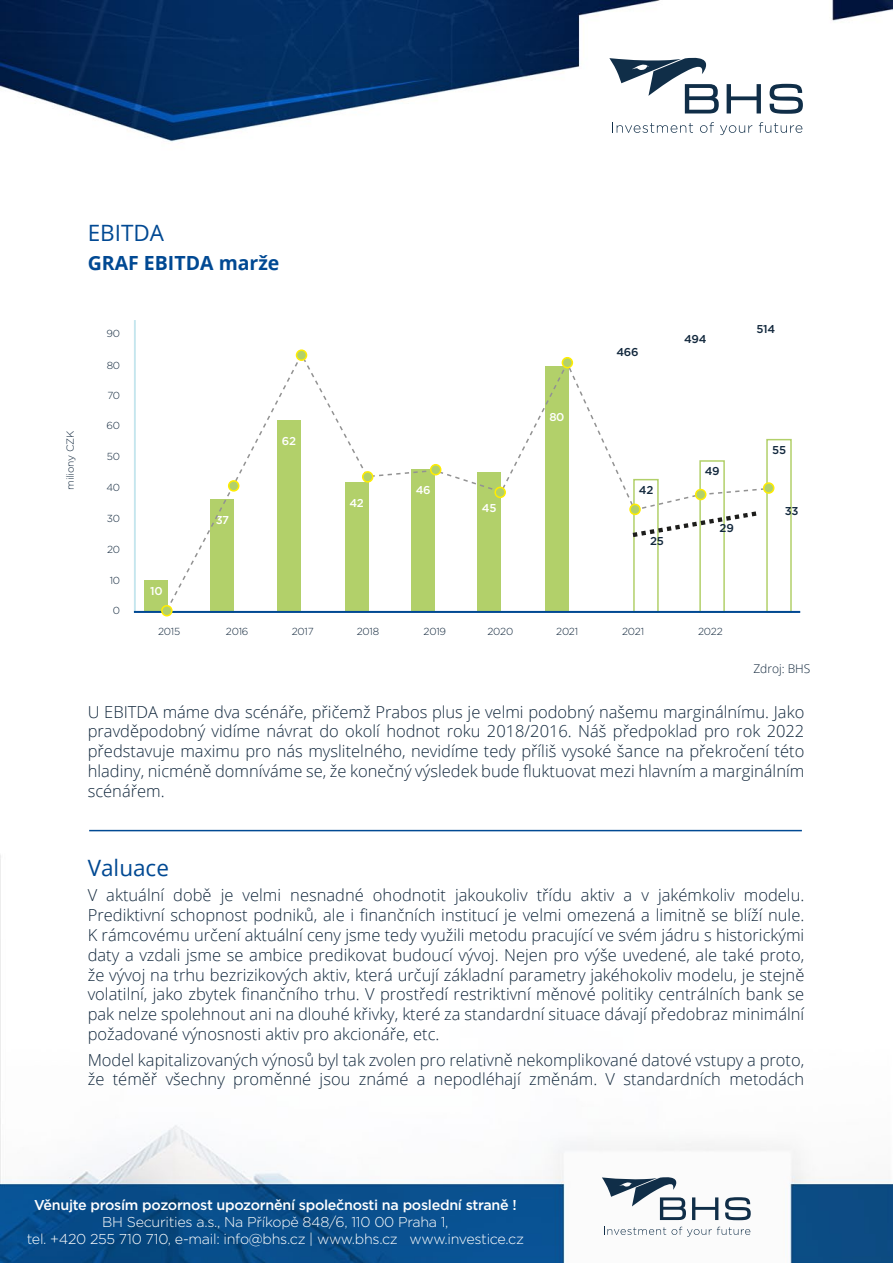
<style>
.page{position:relative;width:893px;height:1263px;background:#fff}
.page>*{position:absolute;margin:0;border:0;box-sizing:border-box;transform-origin:0 0}
.t1{font:22.5px "Open Sans";color:#014993}
.t2{font:700 19.5px "Open Sans";color:#014993}
.t3{font:300 16.5px/19.8px "Open Sans";color:#11273c;text-align:justify}
.t4{font:300 14.25px/17.1px "Gotham";letter-spacing:-.02em;color:#fff;text-align:center}
.t5{font:500 14.25px "Gotham";letter-spacing:-.02em;color:#fff}
.t6{font:300 12px "Open Sans";color:#11273c}
.t7{font:500 11.4px "Gotham";letter-spacing:-.02em;color:#11273c}
.t8{font:500 11.4px "Gotham";letter-spacing:-.02em;color:#fff}
.t9{font:300 10.2px "Gotham";letter-spacing:-.02em;color:#11273c}
</style>
<div class="page">
<img style="left:0;top:0;width:893px;height:1263px">
<svg style="left:727px;top:84px;width:34px;height:29px"></svg>
<svg style="left:770px;top:84px;width:33px;height:30px"></svg>
<svg style="left:609px;top:57px;width:110px;height:56px"></svg>
<svg style="left:613px;top:122px;width:80px;height:11px"></svg>
<svg style="left:700px;top:122px;width:14px;height:11px"></svg>
<svg style="left:720px;top:125px;width:32px;height:10px"></svg>
<svg style="left:759px;top:122px;width:43px;height:11px"></svg>
<svg style="left:692px;top:1197px;width:26px;height:23px"></svg>
<svg style="left:725px;top:1197px;width:26px;height:23px"></svg>
<svg style="left:602px;top:1177px;width:84px;height:43px"></svg>
<svg style="left:604px;top:1226px;width:146px;height:10px"></svg>
<hr style="left:89px;top:830px;width:713px;height:1px;background:#014993">
<hr style="left:134px;top:320px;width:2px;height:292px;background:#c5e6ee">
<div style="left:144px;top:580px;width:24px;height:32px;background:#b2d06a"></div>
<div style="left:766px;top:439px;width:26px;height:174px;background:#fff;border:2px solid #b2d06a"></div>
<hr style="left:134px;top:611px;width:666px;height:2px;background:#014993">
<svg style="left:165px;top:351px;width:606px;height:260px"></svg>
<div style="left:229px;top:481px;width:10px;height:10px;background:#b2d06a;border-radius:50%"></div>
<div style="left:228px;top:480px;width:11px;height:12px;border:2px solid #ffed00;border-radius:50%"></div>
<div style="left:162px;top:606px;width:10px;height:10px;background:#b2d06a;border-radius:50%"></div>
<div style="left:161px;top:605px;width:12px;height:11px;border:2px solid #ffed00;border-radius:50%"></div>
<div style="left:296px;top:350px;width:10px;height:10px;background:#b2d06a;border-radius:50%"></div>
<div style="left:296px;top:349px;width:11px;height:12px;border:2px solid #ffed00;border-radius:50%"></div>
<div style="left:363px;top:472px;width:10px;height:10px;background:#b2d06a;border-radius:50%"></div>
<div style="left:362px;top:471px;width:11px;height:12px;border:2px solid #ffed00;border-radius:50%"></div>
<div style="left:431px;top:465px;width:10px;height:10px;background:#b2d06a;border-radius:50%"></div>
<div style="left:430px;top:464px;width:11px;height:11px;border:2px solid #ffed00;border-radius:50%"></div>
<div style="left:495px;top:487px;width:10px;height:10px;background:#b2d06a;border-radius:50%"></div>
<div style="left:494px;top:487px;width:12px;height:11px;border:2px solid #ffed00;border-radius:50%"></div>
<div style="left:630px;top:504px;width:10px;height:10px;background:#b2d06a;border-radius:50%"></div>
<div style="left:629px;top:504px;width:12px;height:11px;border:2px solid #ffed00;border-radius:50%"></div>
<div style="left:696px;top:489px;width:10px;height:10px;background:#b2d06a;border-radius:50%"></div>
<div style="left:695px;top:489px;width:11px;height:11px;border:2px solid #ffed00;border-radius:50%"></div>
<div style="left:764px;top:483px;width:10px;height:10px;background:#b2d06a;border-radius:50%"></div>
<div style="left:763px;top:482px;width:11px;height:12px;border:2px solid #ffed00;border-radius:50%"></div>
<div style="left:562px;top:358px;width:10px;height:10px;background:#b2d06a;border-radius:50%"></div>
<div style="left:562px;top:357px;width:11px;height:11px;border:2px solid #ffed00;border-radius:50%"></div>
<h1 class="t1" style="left:88px;top:218px;width:78px">EBITDA</h1>
<p class="t2" style="left:88px;top:249px;width:193px">GRAF EBITDA marže</p>
<p class="t9" style="left:64px;top:490px;width:60px;rotate:-90deg">miliony CZK</p>
<p class="t9" style="left:107px;top:327px;width:15px">90</p>
<p class="t9" style="left:107px;top:359px;width:15px">80</p>
<p class="t9" style="left:107px;top:389px;width:14px">70</p>
<p class="t9" style="left:107px;top:419px;width:15px">60</p>
<p class="t9" style="left:107px;top:450px;width:15px">50</p>
<p class="t9" style="left:106px;top:481px;width:15px">40</p>
<p class="t9" style="left:107px;top:512px;width:15px">30</p>
<p class="t9" style="left:107px;top:543px;width:15px">20</p>
<p class="t9" style="left:110px;top:573px;width:12px">10</p>
<p class="t9" style="left:113px;top:604px;width:9px">0</p>
<p class="t7" style="left:616px;top:344px;width:24px">466</p>
<p class="t7" style="left:684px;top:331px;width:24px">494</p>
<p class="t7" style="left:756px;top:321px;width:20px">514</p>
<p class="t8" style="left:150px;top:583px;width:14px">10</p>
<p class="t8" style="left:216px;top:512px;width:15px">37</p>
<p class="t8" style="left:282px;top:434px;width:16px">62</p>
<p class="t8" style="left:349px;top:496px;width:16px">42</p>
<p class="t8" style="left:416px;top:483px;width:16px">46</p>
<p class="t8" style="left:482px;top:500px;width:16px">45</p>
<p class="t8" style="left:549px;top:409px;width:17px">80</p>
<p class="t7" style="left:639px;top:482px;width:16px">42</p>
<p class="t7" style="left:650px;top:533px;width:15px">25</p>
<p class="t7" style="left:705px;top:464px;width:16px">49</p>
<p class="t7" style="left:720px;top:521px;width:16px">29</p>
<p class="t9" style="left:158px;top:625px;width:24px">2015</p>
<p class="t9" style="left:226px;top:625px;width:24px">2016</p>
<p class="t9" style="left:292px;top:625px;width:24px">2017</p>
<p class="t9" style="left:357px;top:625px;width:24px">2018</p>
<p class="t9" style="left:424px;top:625px;width:24px">2019</p>
<p class="t9" style="left:487px;top:625px;width:27px">2020</p>
<p class="t9" style="left:556px;top:625px;width:23px">2021</p>
<p class="t9" style="left:622px;top:625px;width:23px">2021</p>
<p class="t9" style="left:698px;top:625px;width:26px">2022</p>
<p class="t7" style="left:772px;top:442px;width:15px">55</p>
<p class="t7" style="left:785px;top:503px;width:15px">33</p>
<p class="t6" style="left:753px;top:660px;width:59px">Zdroj: BHS</p>
<p class="t3" style="left:88px;top:701px;width:718px">U EBITDA máme dva scénáře, přičemž Prabos plus je velmi podobný našemu marginálnímu. Jako pravděpodobný vidíme návrat do okolí hodnot roku 2018/2016. Náš předpoklad pro rok 2022 představuje maximu pro nás myslitelného, nevidíme tedy příliš vysoké šance na překročení této hladiny, nicméně domníváme se, že konečný výsledek bude fluktuovat mezi hlavním a marginálním scénářem.</p>
<h1 class="t1" style="left:88px;top:852px;width:83px">Valuace</h1>
<p class="t3" style="left:88px;top:885px;width:718px">V aktuální době je velmi nesnadné ohodnotit jakoukoliv třídu aktiv a v jakémkoliv modelu.<br>Prediktivní schopnost podniků, ale i finančních institucí je velmi omezená a limitně se blíží nule.<br>K rámcovému určení aktuální ceny jsme tedy využili metodu pracující ve svém jádru s historickými daty a vzdali jsme se ambice predikovat budoucí vývoj. Nejen pro výše uvedené, ale také proto, že vývoj na trhu bezrizikových aktiv, která určují základní parametry jakéhokoliv modelu, je stejně volatilní, jako zbytek finančního trhu. V prostředí restriktivní měnové politiky centrálních bank se pak nelze spolehnout ani na dlouhé křivky, které za standardní situace dávají předobraz minimální požadované výnosnosti aktiv pro akcionáře, etc.</p>
<p class="t3" style="left:88px;top:1049px;width:718px">Model kapitalizovaných výnosů byl tak zvolen pro relativně nekomplikované datové vstupy a proto, že téměř všechny proměnné jsou známé a nepodléhají změnám. V standardních metodách</p>
<p class="t5" style="left:34px;top:1195px;width:484px">Věnujte prosím pozornost upozornění společnosti na poslední straně !</p>
<p class="t4" style="left:27px;top:1213px;width:499px">BH Securities a.s., Na Příkopě 848/6, 110 00 Praha 1,<br>tel. +420 255 710 710, e-mail: info@bhs.cz | www.bhs.cz www.investice.cz</p>
</div>
